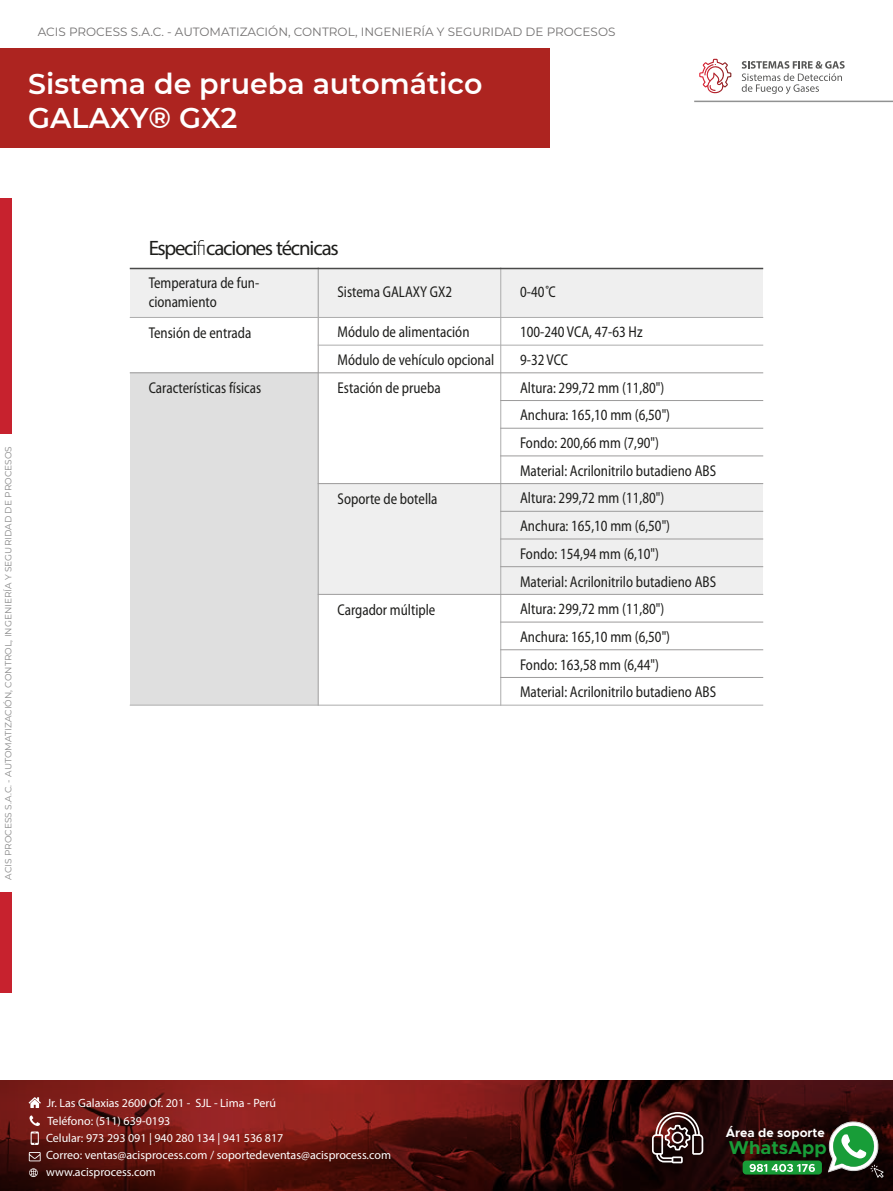
<style>
.page{position:relative;width:893px;height:1191px;background:#fff}
.page>*{position:absolute;margin:0;border:0;box-sizing:border-box;transform-origin:0 0}
.t1{font:600 28.5px/34.2px "Montserrat";color:#fff}
.t2{font:300 semi-condensed 20.85px "Myriad Pro";letter-spacing:-.065em;color:#1d1d1b}
.t3{font:700 18.6px "Metropolis";color:#189d38}
.t4{font:semi-condensed 15.6px/27.8px "Myriad Pro";color:#1d1d1b;scale:.9 1}
.t5{font:700 12.45px "Metropolis";color:#fff}
.t6{font:12px/17.2px "Myriad Pro";color:#fff}
.t7{font:12px "Montserrat";color:#727070}
.t8{font:9px "Montserrat";color:#878787}
</style>
<div class="page">
<div style="left:0;top:49px;width:890px;height:99px;background:#ad2420"></div>
<div style="left:550px;top:45px;width:340px;height:106px;background:#fff"></div>
<hr style="left:694px;top:101px;width:199px;height:1px;background:#919292">
<svg style="left:742px;top:61px;width:103px;height:33px"></svg>
<svg style="left:699px;top:59px;width:32px;height:34px"></svg>
<svg style="left:0;top:1081px;width:893px;height:110px;background:#51110e"></svg>
<svg style="left:30px;top:1115px;width:10px;height:30px"></svg>
<svg style="left:29px;top:1152px;width:12px;height:9px"></svg>
<svg style="left:29px;top:1097px;width:12px;height:11px"></svg>
<svg style="left:652px;top:1112px;width:51px;height:51px;background:#614949"></svg>
<svg style="left:29px;top:1168px;width:9px;height:9px"></svg>
<div style="left:743px;top:1160px;width:79px;height:14px;background:#189d38;border-radius:4px"></div>
<svg style="left:750px;top:1163px;width:65px;height:9px"></svg>
<svg style="left:828px;top:1121px;width:56px;height:56px"></svg>
<div style="left:0;top:199px;width:12px;height:235px;background:#c7222e"></div>
<div style="left:0;top:892px;width:12px;height:100px;background:#c7222e"></div>
<svg style="left:197px;top:240px;width:7px;height:15px"></svg>
<div style="left:130px;top:268px;width:188px;height:49px;background:#efefef"></div>
<div style="left:318px;top:268px;width:183px;height:49px;background:#efefef"></div>
<div style="left:501px;top:268px;width:262px;height:49px;background:#efefef"></div>
<div style="left:130px;top:373px;width:188px;height:332px;background:#dfdfdf"></div>
<div style="left:318px;top:483px;width:183px;height:111px;background:#efefef"></div>
<div style="left:501px;top:483px;width:262px;height:28px;background:#efefef"></div>
<div style="left:501px;top:511px;width:262px;height:28px;background:#efefef"></div>
<div style="left:501px;top:539px;width:262px;height:27px;background:#efefef"></div>
<div style="left:501px;top:566px;width:262px;height:28px;background:#efefef"></div>
<hr style="left:318px;top:267px;width:1px;height:438px;background:#9c9b9b">
<hr style="left:500px;top:267px;width:1px;height:438px;background:#acacac">
<hr style="left:130px;top:268px;width:633px;height:1px;background:#4a4a49">
<hr style="left:130px;top:317px;width:633px;height:1px;background:#acacac">
<hr style="left:318px;top:345px;width:445px;height:1px;background:#acacac">
<hr style="left:130px;top:372px;width:633px;height:1px;background:#9c9b9b">
<hr style="left:500px;top:400px;width:263px;height:1px;background:#9c9b9b">
<hr style="left:500px;top:428px;width:263px;height:1px;background:#9c9b9b">
<hr style="left:500px;top:455px;width:263px;height:1px;background:#9c9b9b">
<hr style="left:318px;top:483px;width:445px;height:1px;background:#9c9b9b">
<hr style="left:500px;top:511px;width:263px;height:1px;background:#9c9b9b">
<hr style="left:500px;top:538px;width:263px;height:1px;background:#9c9b9b">
<hr style="left:500px;top:566px;width:263px;height:1px;background:#9c9b9b">
<hr style="left:318px;top:594px;width:445px;height:1px;background:#9c9b9b">
<hr style="left:500px;top:621px;width:263px;height:1px;background:#9c9b9b">
<hr style="left:500px;top:649px;width:263px;height:1px;background:#9c9b9b">
<hr style="left:500px;top:677px;width:263px;height:1px;background:#9c9b9b">
<hr style="left:130px;top:705px;width:633px;height:1px;background:#acacac">
<p class="t7" style="left:38px;top:23px;width:579px">ACIS PROCESS S.A.C. - AUTOMATIZACIÓN, CONTROL, INGENIERÍA Y SEGURIDAD DE PROCESOS</p>
<h1 class="t1" style="left:28px;top:66px;width:456px">Sistema de prueba automático<br>GALAXY® GX2</h1>
<p class="t8" style="left:2px;top:879px;width:435px;rotate:-90deg">ACIS PROCESS S.A.C. - AUTOMATIZACIÓN, CONTROL, INGENIERÍA Y SEGURIDAD DE PROCESOS</p>
<h2 class="t2" style="left:149px;top:235px;width:192px">Especi caciones técnicas</h2>
<p class="t4" style="left:149px;top:273px;width:124px;line-height:18.8px">Temperatura de fun&shy;cionamiento</p>
<p class="t4" style="left:338px;top:278px;width:129px">Sistema GALAXY GX2</p>
<p class="t4" style="left:520px;top:278px;width:41px">0-40˚C</p>
<p class="t4" style="left:149px;top:319px;width:116px">Tensión de entrada</p>
<p class="t4" style="left:338px;top:318px;width:148px">Módulo de alimentación</p>
<p class="t4" style="left:520px;top:318px;width:138px">100-240 VCA, 47-63 Hz</p>
<p class="t4" style="left:338px;top:346px;width:176px">Módulo de vehículo opcional</p>
<p class="t4" style="left:520px;top:346px;width:55px">9-32 VCC</p>
<p class="t4" style="left:149px;top:375px;width:127px">Características físicas</p>
<p class="t4" style="left:338px;top:375px;width:116px">Estación de prueba</p>
<p class="t4" style="left:520px;top:374px;width:219px">Altura: 299,72 mm (11,80")<br>Anchura: 165,10 mm (6,50")<br>Fondo: 200,66 mm (7,90")<br>Material: Acrilonitrilo butadieno ABS</p>
<p class="t4" style="left:338px;top:485px;width:113px">Soporte de botella</p>
<p class="t4" style="left:520px;top:485px;width:219px">Altura: 299,72 mm (11,80")<br>Anchura: 165,10 mm (6,50")<br>Fondo: 154,94 mm (6,10")<br>Material: Acrilonitrilo butadieno ABS</p>
<p class="t4" style="left:338px;top:596px;width:110px">Cargador múltiple</p>
<p class="t4" style="left:520px;top:595px;width:219px">Altura: 299,72 mm (11,80")<br>Anchura: 165,10 mm (6,50")<br>Fondo: 163,58 mm (6,44")<br>Material: Acrilonitrilo butadieno ABS</p>
<p class="t6" style="left:46px;top:1094px;width:346px">Jr. Las Galaxias 2600 Of. 201 - SJL - Lima - Perú<br>Teléfono: (511) 639-0193<br>Celular: 973 293 091 | 940 280 134 | 941 536 817<br>Correo: ventas@acisprocess.com / soportedeventas@acisprocess.com www.acisprocess.com</p>
<p class="t5" style="left:726px;top:1124px;width:101px">Área de soporte</p>
<p class="t3" style="left:729px;top:1135px;width:99px">WhatsApp</p>
</div>
